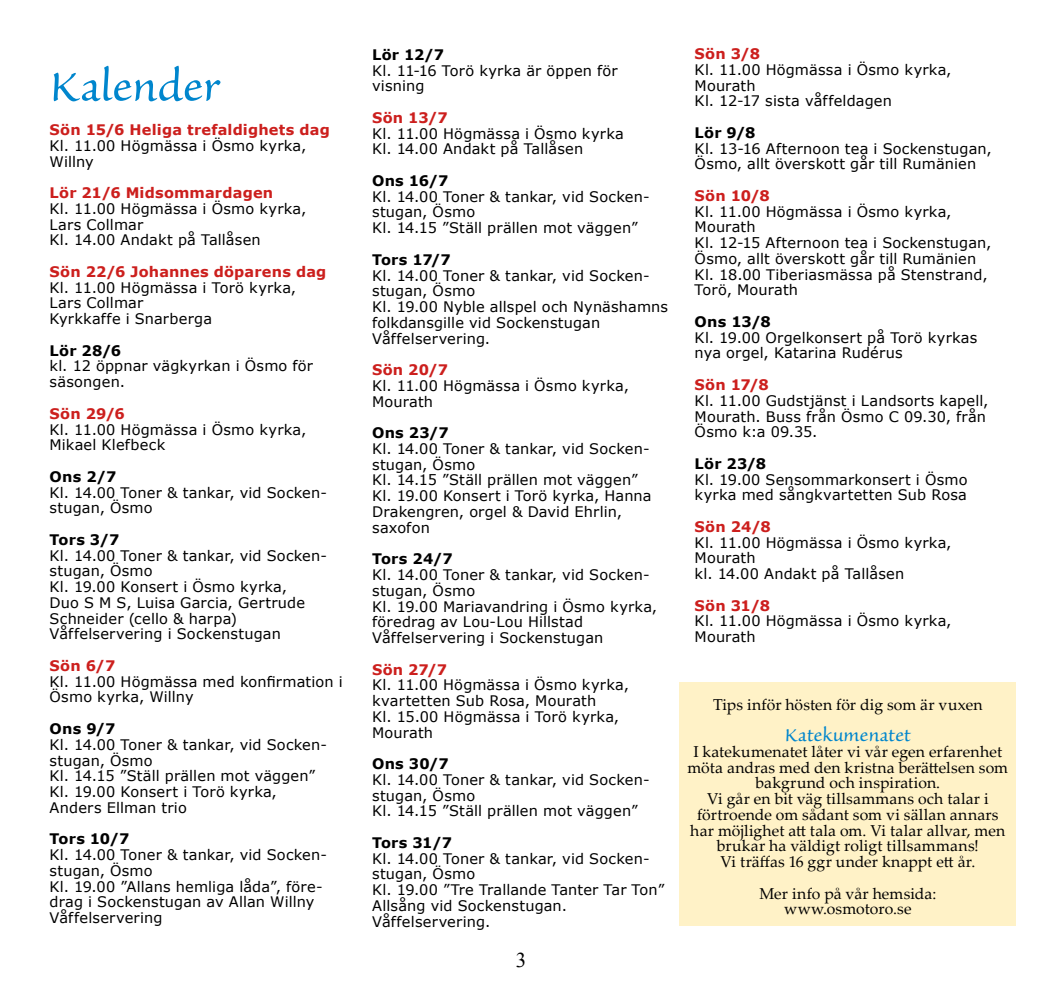
<style>
.page{position:relative;width:1042px;height:993px;background:#fff}
.page>*{position:absolute;margin:0;border:0;box-sizing:border-box;transform-origin:0 0}
.t1{font:52.5px "Sanvito Pro";letter-spacing:.01em;color:#0086cd}
.t2{font:22.75px "Sanvito Pro";letter-spacing:.005em;color:#0086cd}
.t3{font:21px "Times New Roman";color:#000}
.t4{font:15.75px/15.8px "Palatino Linotype";letter-spacing:.01em;color:#000;text-align:center}
.t5{font:14.53px/15.8px "Verdana";letter-spacing:.01em;color:#000}
.t6{font:700 14.53px "Verdana";letter-spacing:.01em;color:#cc1f1d}
.t7{font:700 14.53px "Verdana";letter-spacing:.01em;color:#000}
</style>
<div class="page">
<div style="left:680px;top:682px;width:336px;height:243px;background:#fff2c7"></div>
<h1 class="t1" style="left:50px;top:58px;width:172px">Kalender</h1>
<p class="t6" style="left:50px;top:119px;width:282px">Sön 15/6 Heliga trefaldighets dag</p>
<p class="t5" style="left:50px;top:137px;width:258px">Kl. 11.00 Högmässa i Ösmo kyrka,<br>Willny</p>
<p class="t6" style="left:50px;top:182px;width:225px">Lör 21/6 Midsommardagen</p>
<p class="t5" style="left:50px;top:200px;width:258px">Kl. 11.00 Högmässa i Ösmo kyrka,<br>Lars Collmar<br>Kl. 14.00 Andakt på Tallåsen</p>
<p class="t6" style="left:50px;top:261px;width:278px">Sön 22/6 Johannes döparens dag</p>
<p class="t5" style="left:50px;top:279px;width:248px">Kl. 11.00 Högmässa i Torö kyrka,<br>Lars Collmar<br>Kyrkkaffe i Snarberga</p>
<p class="t7" style="left:50px;top:340px;width:73px">Lör 28/6</p>
<p class="t5" style="left:50px;top:358px;width:265px">kl. 12 öppnar vägkyrkan i Ösmo för säsongen.</p>
<p class="t6" style="left:50px;top:403px;width:77px">Sön 29/6</p>
<p class="t5" style="left:50px;top:421px;width:258px">Kl. 11.00 Högmässa i Ösmo kyrka,<br>Mikael Klefbeck</p>
<p class="t7" style="left:50px;top:466px;width:68px">Ons 2/7</p>
<p class="t5" style="left:50px;top:484px;width:279px">Kl. 14.00 Toner &amp; tankar, vid Socken&shy;stugan, Ösmo</p>
<p class="t7" style="left:50px;top:529px;width:71px">Tors 3/7</p>
<p class="t5" style="left:50px;top:547px;width:279px">Kl. 14.00 Toner &amp; tankar, vid Socken&shy;stugan, Ösmo<br>Kl. 19.00 Konsert i Ösmo kyrka,<br>Duo S M S, Luisa Garcia, Gertrude<br>Schneider (cello &amp; harpa)<br>Våffelservering i Sockenstugan</p>
<p class="t6" style="left:50px;top:655px;width:67px">Sön 6/7</p>
<p class="t5" style="left:50px;top:673px;width:295px">Kl. 11.00 Högmässa med konfirmation i<br>Ösmo kyrka, Willny</p>
<p class="t7" style="left:50px;top:718px;width:68px">Ons 9/7</p>
<p class="t5" style="left:50px;top:736px;width:279px">Kl. 14.00 Toner &amp; tankar, vid Socken&shy;stugan, Ösmo<br>Kl. 14.15 ”Ställ prällen mot väggen”<br>Kl. 19.00 Konsert i Torö kyrka,<br>Anders Ellman trio</p>
<p class="t7" style="left:50px;top:828px;width:81px">Tors 10/7</p>
<p class="t5" style="left:50px;top:846px;width:279px">Kl. 14.00 Toner &amp; tankar, vid Socken&shy;stugan, Ösmo<br>Kl. 19.00 ”Allans hemliga låda”, före&shy;drag i Sockenstugan av Allan Willny<br>Våffelservering</p>
<p class="t7" style="left:372px;top:44px;width:74px">Lör 12/7</p>
<p class="t5" style="left:372px;top:62px;width:247px">Kl. 11-16 Torö kyrka är öppen för visning</p>
<p class="t6" style="left:372px;top:107px;width:77px">Sön 13/7</p>
<p class="t5" style="left:372px;top:125px;width:253px">Kl. 11.00 Högmässa i Ösmo kyrka<br>Kl. 14.00 Andakt på Tallåsen</p>
<p class="t7" style="left:372px;top:170px;width:78px">Ons 16/7</p>
<p class="t5" style="left:372px;top:188px;width:279px">Kl. 14.00 Toner &amp; tankar, vid Socken&shy;stugan, Ösmo<br>Kl. 14.15 ”Ställ prällen mot väggen”</p>
<p class="t7" style="left:372px;top:249px;width:80px">Tors 17/7</p>
<p class="t5" style="left:372px;top:267px;width:297px">Kl. 14.00 Toner &amp; tankar, vid Socken&shy;stugan, Ösmo<br>Kl. 19.00 Nyble allspel och Nynäshamns folkdansgille vid Sockenstugan<br>Våffelservering.</p>
<p class="t6" style="left:372px;top:359px;width:78px">Sön 20/7</p>
<p class="t5" style="left:372px;top:377px;width:258px">Kl. 11.00 Högmässa i Ösmo kyrka,<br>Mourath</p>
<p class="t7" style="left:372px;top:422px;width:78px">Ons 23/7</p>
<p class="t5" style="left:372px;top:440px;width:281px">Kl. 14.00 Toner &amp; tankar, vid Socken&shy;stugan, Ösmo<br>Kl. 14.15 ”Ställ prällen mot väggen”<br>Kl. 19.00 Konsert i Torö kyrka, Hanna<br>Drakengren, orgel &amp; David Ehrlin, saxofon</p>
<p class="t7" style="left:372px;top:548px;width:82px">Tors 24/7</p>
<p class="t5" style="left:372px;top:566px;width:286px">Kl. 14.00 Toner &amp; tankar, vid Socken&shy;stugan, Ösmo<br>Kl. 19.00 Mariavandring i Ösmo kyrka, föredrag av Lou-Lou Hillstad<br>Våffelservering i Sockenstugan</p>
<p class="t6" style="left:372px;top:658px;width:76px">Sön 27/7</p>
<p class="t5" style="left:372px;top:676px;width:258px">Kl. 11.00 Högmässa i Ösmo kyrka, kvartetten Sub Rosa, Mourath<br>Kl. 15.00 Högmässa i Torö kyrka,<br>Mourath</p>
<p class="t7" style="left:372px;top:753px;width:78px">Ons 30/7</p>
<p class="t5" style="left:372px;top:771px;width:279px">Kl. 14.00 Toner &amp; tankar, vid Socken&shy;stugan, Ösmo<br>Kl. 14.15 ”Ställ prällen mot väggen”</p>
<p class="t7" style="left:372px;top:832px;width:81px">Tors 31/7</p>
<p class="t5" style="left:372px;top:850px;width:294px">Kl. 14.00 Toner &amp; tankar, vid Socken&shy;stugan, Ösmo<br>Kl. 19.00 ”Tre Trallande Tanter Tar Ton”<br>Allsång vid Sockenstugan.<br>Våffelservering.</p>
<h3 class="t3" style="left:516px;top:945px;width:12px">3</h3>
<p class="t6" style="left:694px;top:43px;width:67px">Sön 3/8</p>
<p class="t5" style="left:694px;top:61px;width:258px">Kl. 11.00 Högmässa i Ösmo kyrka,<br>Mourath<br>Kl. 12-17 sista våffeldagen</p>
<p class="t7" style="left:694px;top:122px;width:62px">Lör 9/8</p>
<p class="t5" style="left:694px;top:140px;width:299px">Kl. 13-16 Afternoon tea i Sockenstugan,<br>Ösmo, allt överskott går till Rumänien</p>
<p class="t6" style="left:694px;top:185px;width:77px">Sön 10/8</p>
<p class="t5" style="left:694px;top:203px;width:298px">Kl. 11.00 Högmässa i Ösmo kyrka,<br>Mourath<br>Kl. 12-15 Afternoon tea i Sockenstugan,<br>Ösmo, allt överskott går till Rumänien<br>Kl. 18.00 Tiberiasmässa på Stenstrand,<br>Torö, Mourath</p>
<p class="t7" style="left:694px;top:311px;width:78px">Ons 13/8</p>
<p class="t5" style="left:694px;top:329px;width:284px">Kl. 19.00 Orgelkonsert på Torö kyrkas nya orgel, Katarina Rudérus</p>
<p class="t6" style="left:694px;top:374px;width:76px">Sön 17/8</p>
<p class="t5" style="left:694px;top:392px;width:295px">Kl. 11.00 Gudstjänst i Landsorts kapell,<br>Mourath. Buss från Ösmo C 09.30, från<br>Ösmo k:a 09.35.</p>
<p class="t7" style="left:694px;top:453px;width:73px">Lör 23/8</p>
<p class="t5" style="left:694px;top:471px;width:274px">Kl. 19.00 Sensommarkonsert i Ösmo kyrka med sångkvartetten Sub Rosa</p>
<p class="t6" style="left:694px;top:516px;width:78px">Sön 24/8</p>
<p class="t5" style="left:694px;top:534px;width:258px">Kl. 11.00 Högmässa i Ösmo kyrka,<br>Mourath<br>kl. 14.00 Andakt på Tallåsen</p>
<p class="t6" style="left:694px;top:595px;width:77px">Sön 31/8</p>
<p class="t5" style="left:694px;top:613px;width:258px">Kl. 11.00 Högmässa i Ösmo kyrka,<br>Mourath</p>
<p class="t4" style="left:713px;top:695px;width:271px">Tips inför hösten för dig som är vuxen</p>
<h2 class="t2" style="left:785px;top:722px;width:128px">Katekumenatet</h2>
<p class="t4" style="left:687px;top:742px;width:322px">I katekumenatet låter vi vår egen erfarenhet möta andras med den kristna berättelsen som bakgrund och inspiration.<br>Vi går en bit väg tillsammans och talar i förtroende om sådant som vi sällan annars har möjlighet att tala om. Vi talar allvar, men brukar ha väldigt roligt tillsammans!<br>Vi träffas 16 ggr under knappt ett år.</p>
<p class="t4" style="left:759px;top:884px;width:178px">Mer info på vår hemsida: www.osmotoro.se</p>
</div>
